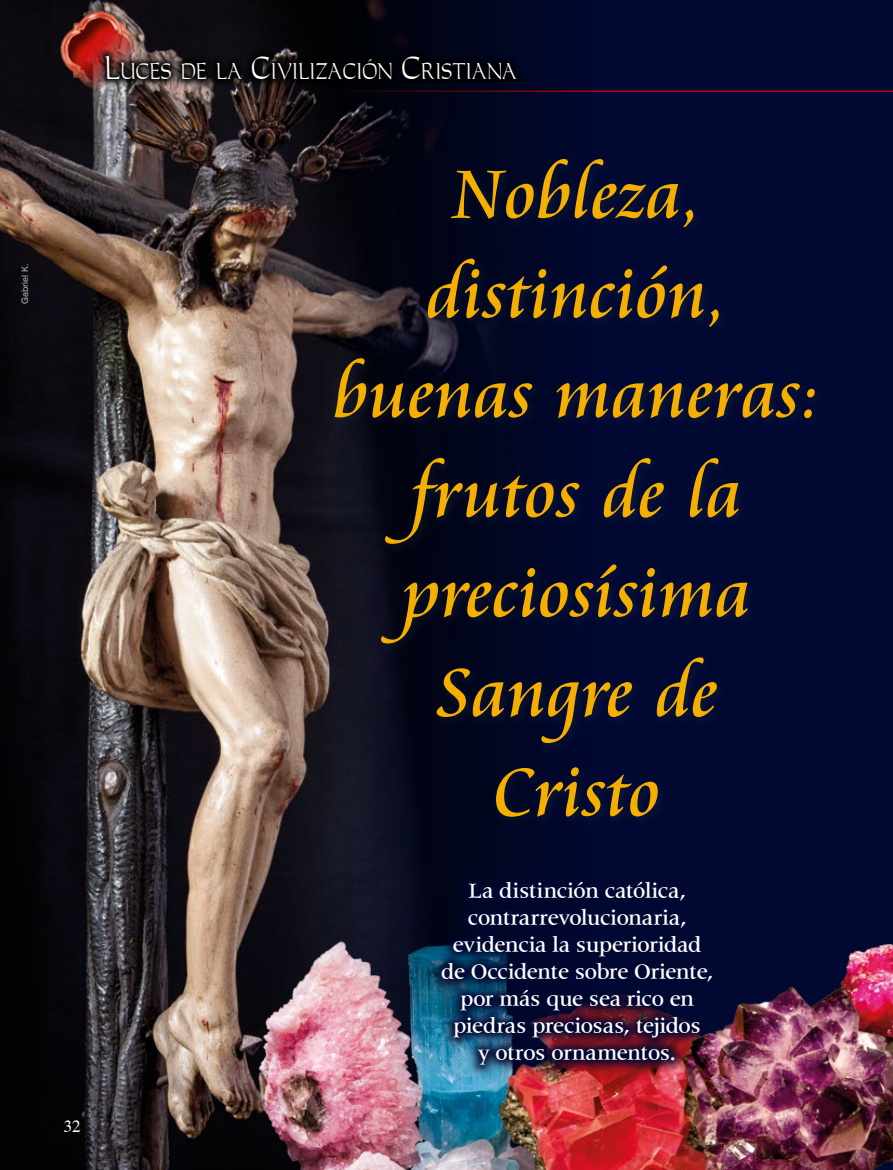
<style>
.page{position:relative;width:893px;height:1170px;background:#fff}
.page>*{position:absolute;margin:0;border:0;box-sizing:border-box;transform-origin:0 0}
.t1{font:75px/99.6px "Cataneo BT";color:#f4af00;text-align:center}
.t2{font:500 22.5px/27px "Latin 725 BT";letter-spacing:-.015em;color:#fff;text-align:center}
.t3{font:21px "Carleton Normal";color:#fff;scale:.8 1}
.t4{font:16.5px "Dutch 801 BT";color:#fff}
.t5{font:9px "Swiss 721 BT";color:#b1b2b3}
.s1{font-size:30px}
</style>
<div class="page">
<div style="left:0;top:0;width:893px;height:1169px;background:#010832"></div>
<hr style="left:115px;top:91px;width:778px;height:1px;background:#d1050c">
<img style="left:0;top:0;width:591px;height:1169px">
<img style="left:47px;top:0;width:105px;height:102px">
<div style="left:97px;top:47px;width:428px;height:41px;background:#000;opacity:.95"></div>
<div style="left:329px;top:153px;width:497px;height:675px;background:#1b2945;opacity:.47"></div>
<img style="left:375px;top:927px;width:96px;height:242px">
<img style="left:254px;top:937px;width:171px;height:232px">
<img style="left:471px;top:1077px;width:187px;height:92px">
<img style="left:845px;top:944px;width:48px;height:28px">
<img style="left:658px;top:972px;width:235px;height:197px">
<img style="left:429px;top:868px;width:296px;height:209px">
<p class="t5" style="left:19px;top:304px;width:42px;rotate:-90deg">Gabriel K.</p>
<p class="t3" style="left:104px;top:58px;width:517px"><span class="s1">L</span>UCES DE LA <span class="s1">C</span>IVILIZACIÓN <span class="s1">C</span>RISTIANA</p>
<p class="t4" style="left:64px;top:1116px;width:18px">32</p>
<h1 class="t1" style="left:334px;top:146px;width:488px">Nobleza, distinción, buenas maneras: frutos de la preciosísima<br>Sangre de<br>Cristo</h1>
<p class="t2" style="left:441px;top:877px;width:273px">La distinción católica, contrarrevolucionaria, evidencia la superioridad de Occidente sobre Oriente, por más que sea rico en piedras preciosas, tejidos<br>y otros ornamentos.</p>
</div>
